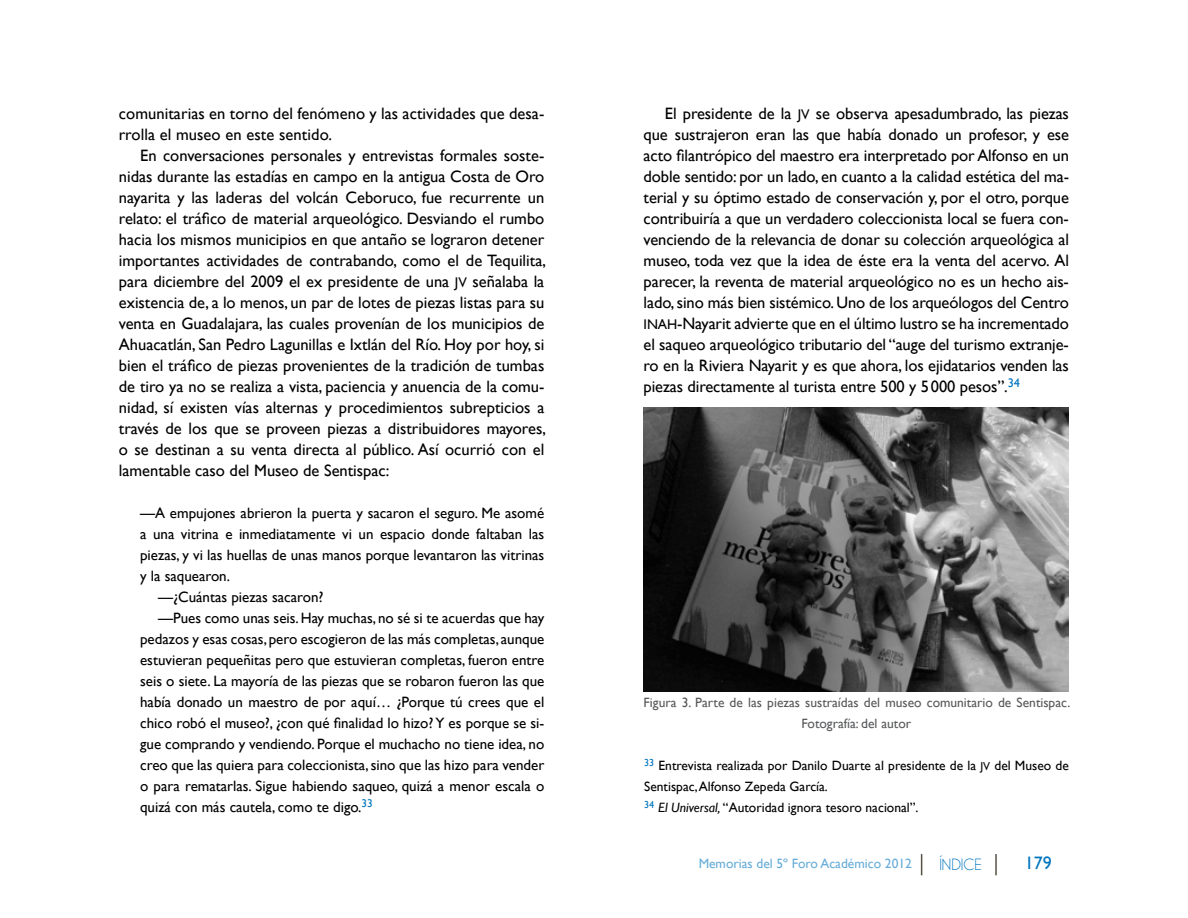
<style>
.page{position:relative;width:1188px;height:918px;background:#fff}
.page>*{position:absolute;margin:0;border:0;box-sizing:border-box;transform-origin:0 0}
.t1{font:18px "Gill Sans";color:#0075be}
.t2{font:16.5px/21px "Gill Sans";color:#000;text-align:justify}
.t3{font:16.5px "Champagne&Limousines";color:#0075be}
.t4{font:15px "Gill Sans";color:#000}
.t5{font:13.5px/21px "Gill Sans";color:#000}
.t6{font:13.5px/21px "Gill Sans";color:#58595b;text-align:center}
.t7{font:13.5px "Gill Sans";color:#0075be}
.s1{font-family:"Gill Sans MT SC850";font-size:14.1px}
.s2{font-family:"Gill Sans MT SC850";font-size:11.55px}
.s3{font-style:italic}
</style>
<div class="page">
<hr style="left:995px;top:854px;width:2px;height:21px;background:#575146">
<svg style="left:921px;top:854px;width:1px;height:21px"></svg>
<img style="left:644px;top:407px;width:424px;height:284px">
<p class="t2" style="left:119px;top:103px;width:427px">comunitarias en torno del fenómeno y las actividades que desa&shy;rrolla el museo en este sentido.</p>
<p class="t2" style="left:119px;top:145px;width:429px;text-indent:21px">En conversaciones personales y entrevistas formales soste&shy;nidas durante las estadías en campo en la antigua Costa de Oro nayarita y las laderas del volcán Ceboruco, fue recurrente un relato: el tráfico de material arqueológico. Desviando el rumbo hacia los mismos municipios en que antaño se lograron detener importantes actividades de contrabando, como el de Tequilita, para diciembre del 2009 el ex presidente de una <span class="s1">JV</span> señalaba la existencia de, a lo menos, un par de lotes de piezas listas para su venta en Guadalajara, las cuales provenían de los municipios de Ahuacatlán, San Pedro Lagunillas e Ixtlán del Río. Hoy por hoy, si bien el tráfico de piezas provenientes de la tradición de tumbas de tiro ya no se realiza a vista, paciencia y anuencia de la comu&shy;nidad, sí existen vías alternas y procedimientos subrepticios a través de los que se proveen piezas a distribuidores mayores, o se destinan a su venta directa al público. Así ocurrió con el lamentable caso del Museo de Sentispac:</p>
<p class="t4" style="left:140px;top:504px;width:406px">—A empujones abrieron la puerta y sacaron el seguro. Me asomé</p>
<p class="t4" style="left:140px;top:525px;width:406px">a una vitrina e inmediatamente vi un espacio donde faltaban las</p>
<p class="t4" style="left:140px;top:546px;width:406px">piezas, y vi las huellas de unas manos porque levantaron las vitrinas</p>
<p class="t4" style="left:140px;top:567px;width:91px">y la saquearon.</p>
<p class="t4" style="left:158px;top:588px;width:167px">—¿Cuántas piezas sacaron?</p>
<p class="t4" style="left:158px;top:609px;width:388px">—Pues como unas seis. Hay muchas, no sé si te acuerdas que hay</p>
<p class="t4" style="left:140px;top:630px;width:406px">pedazos y esas cosas, pero escogieron de las más completas, aunque</p>
<p class="t4" style="left:140px;top:651px;width:406px">estuvieran pequeñitas pero que estuvieran completas, fueron entre</p>
<p class="t4" style="left:140px;top:672px;width:406px">seis o siete. La mayoría de las piezas que se robaron fueron las que</p>
<p class="t4" style="left:140px;top:693px;width:406px">había donado un maestro de por aquí… ¿Porque tú crees que el</p>
<p class="t4" style="left:140px;top:714px;width:406px">chico robó el museo?, ¿con qué finalidad lo hizo? Y es porque se si-</p>
<p class="t4" style="left:140px;top:735px;width:406px">gue comprando y vendiendo. Porque el muchacho no tiene idea, no</p>
<p class="t4" style="left:140px;top:756px;width:406px">creo que las quiera para coleccionista, sino que las hizo para vender</p>
<p class="t4" style="left:140px;top:777px;width:406px">o para rematarlas. Sigue habiendo saqueo, quizá a menor escala o</p>
<p class="t4" style="left:140px;top:798px;width:234px">quizá con más cautela, como te digo.<sup>33</sup></p>
<p class="t2" style="left:644px;top:103px;width:427px;text-indent:21px">El presidente de la <span class="s1">JV</span> se observa apesadumbrado, las piezas que sustrajeron eran las que había donado un profesor, y ese acto filantrópico del maestro era interpretado por Alfonso en un doble sentido: por un lado, en cuanto a la calidad estética del ma&shy;terial y su óptimo estado de conservación y, por el otro, porque contribuiría a que un verdadero coleccionista local se fuera con&shy;venciendo de la relevancia de donar su colección arqueológica al museo, toda vez que la idea de éste era la venta del acervo. Al parecer, la reventa de material arqueológico no es un hecho ais&shy;lado, sino más bien sistémico. Uno de los arqueólogos del Centro <span class="s1">INAH</span>-Nayarit advierte que en el último lustro se ha incrementado el saqueo arqueológico tributario del “auge del turismo extranje&shy;ro en la Riviera Nayarit y es que ahora, los ejidatarios venden las piezas directamente al turista entre 500 y 5000 pesos”.<sup>34</sup></p>
<p class="t6" style="left:644px;top:692px;width:428px">Figura 3. Parte de las piezas sustraídas del museo comunitario de Sentispac.<br>Fotografía: del autor</p>
<p class="t5" style="left:644px;top:755px;width:426px"><sup>33</sup> Entrevista realizada por Danilo Duarte al presidente de la <span class="s2">JV</span> del Museo de<br>Sentispac, Alfonso Zepeda García.<br><sup>34</sup> <span class="s3">El Universal,</span> “Autoridad ignora tesoro nacional”.</p>
<p class="t7" style="left:699px;top:856px;width:215px">Memorias del 5º Foro Académico 2012</p>
<p class="t3" style="left:939px;top:855px;width:44px">ÍNDICE</p>
<p class="t1" style="left:1025px;top:853px;width:28px">179</p>
</div>
